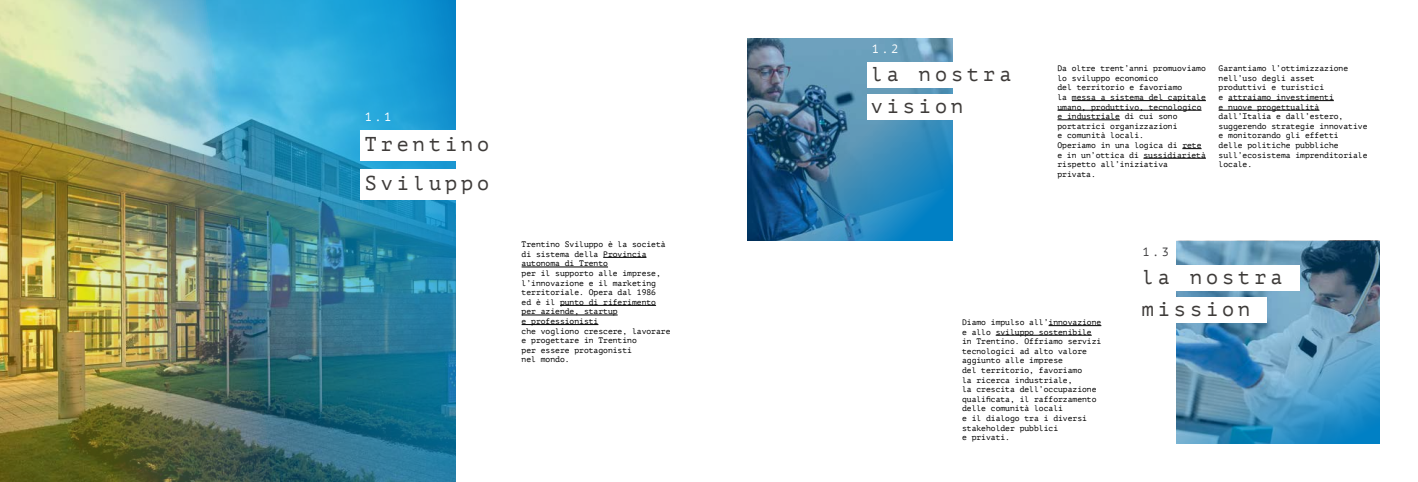
<style>
.page{position:relative;width:1418px;height:482px;background:#fff}
.page>*{position:absolute;margin:0;border:0;box-sizing:border-box;transform-origin:0 0}
.t1{font:20px/31.8px "PT Mono";letter-spacing:.2em;color:#3e3b39}
.t2{font:12px "PT Mono";color:#fff}
.t3{font:12px "PT Mono";color:#414042}
.t4{font:8px/9.6px "PT Mono";color:#000}
</style>
<div class="page">
<img style="left:0;top:0;width:456px;height:482px">
<img style="left:747px;top:38px;width:205px;height:203px">
<img style="left:1176px;top:241px;width:203px;height:203px">
<div style="left:360px;top:130px;width:201px;height:31px;background:#fff"></div>
<div style="left:360px;top:169px;width:234px;height:31px;background:#fff"></div>
<div style="left:867px;top:62px;width:165px;height:26px;background:#fff"></div>
<div style="left:867px;top:94px;width:140px;height:25px;background:#fff"></div>
<div style="left:1138px;top:265px;width:162px;height:25px;background:#fff"></div>
<div style="left:1138px;top:297px;width:129px;height:25px;background:#fff"></div>
<hr style="left:603px;top:257px;width:43px;height:1px;background:#000">
<hr style="left:521px;top:267px;width:87px;height:1px;background:#000">
<hr style="left:560px;top:305px;width:96px;height:1px;background:#000">
<hr style="left:521px;top:315px;width:96px;height:1px;background:#000">
<hr style="left:521px;top:324px;width:77px;height:1px;background:#000">
<hr style="left:1048px;top:325px;width:53px;height:1px;background:#000">
<hr style="left:995px;top:335px;width:96px;height:1px;background:#000">
<hr style="left:1071px;top:100px;width:134px;height:1px;background:#000">
<hr style="left:1057px;top:110px;width:144px;height:1px;background:#000">
<hr style="left:1057px;top:120px;width:62px;height:1px;background:#000">
<svg style="left:1182px;top:148px;width:19px;height:1px"></svg>
<hr style="left:1143px;top:158px;width:62px;height:1px;background:#000">
<hr style="left:1228px;top:100px;width:105px;height:1px;background:#000">
<hr style="left:1218px;top:110px;width:101px;height:1px;background:#000">
<h2 class="t2" style="left:365px;top:110px;width:28px">1.1</h2>
<h1 class="t1" style="left:365px;top:129px;width:126px">Trentino</h1>
<h1 class="t1" style="left:365px;top:167px;width:126px">Sviluppo</h1>
<p class="t4" style="left:521px;top:240px;width:150px">Trentino Sviluppo è la società di sistema della Provincia autonoma di Trento<br>per il supporto alle imprese, l’innovazione e il marketing territoriale. Opera dal 1986<br>ed è il punto di riferimento per aziende, startup<br>e professionisti<br>che vogliono crescere, lavorare e progettare in Trentino<br>per essere protagonisti<br>nel mondo.</p>
<h2 class="t2" style="left:871px;top:42px;width:28px">1.2</h2>
<h1 class="t1" style="left:870px;top:58px;width:142px">la nostra vision</h1>
<p class="t4" style="left:1057px;top:64px;width:150px">Da oltre trent’anni promuoviamo lo sviluppo economico<br>del territorio e favoriamo<br>la messa a sistema del capitale umano, produttivo, tecnologico e industriale di cui sono portatrici organizzazioni<br>e comunità locali.<br>Operiamo in una logica di rete e in un’ottica di sussidiarietà rispetto all’iniziativa privata.</p>
<p class="t4" style="left:1218px;top:64px;width:150px">Garantiamo l’ottimizzazione nell’uso degli asset<br>produttivi e turistici<br>e attraiamo investimenti<br>e nuove progettualità dall’Italia e dall’estero, suggerendo strategie innovative e monitorando gli effetti<br>delle politiche pubbliche sull’ecosistema imprenditoriale locale.</p>
<h2 class="t3" style="left:1142px;top:244px;width:28px">1.3</h2>
<h1 class="t1" style="left:1141px;top:261px;width:142px;line-height:32.1px">la nostra mission</h1>
<p class="t4" style="left:962px;top:317px;width:141px">Diamo impulso all’innovazione e allo sviluppo sostenibile in Trentino. Offriamo servizi tecnologici ad alto valore aggiunto alle imprese<br>del territorio, favoriamo<br>la ricerca industriale,<br>la crescita dell’occupazione qualificata, il rafforzamento delle comunità locali<br>e il dialogo tra i diversi stakeholder pubblici<br>e privati.</p>
</div>
